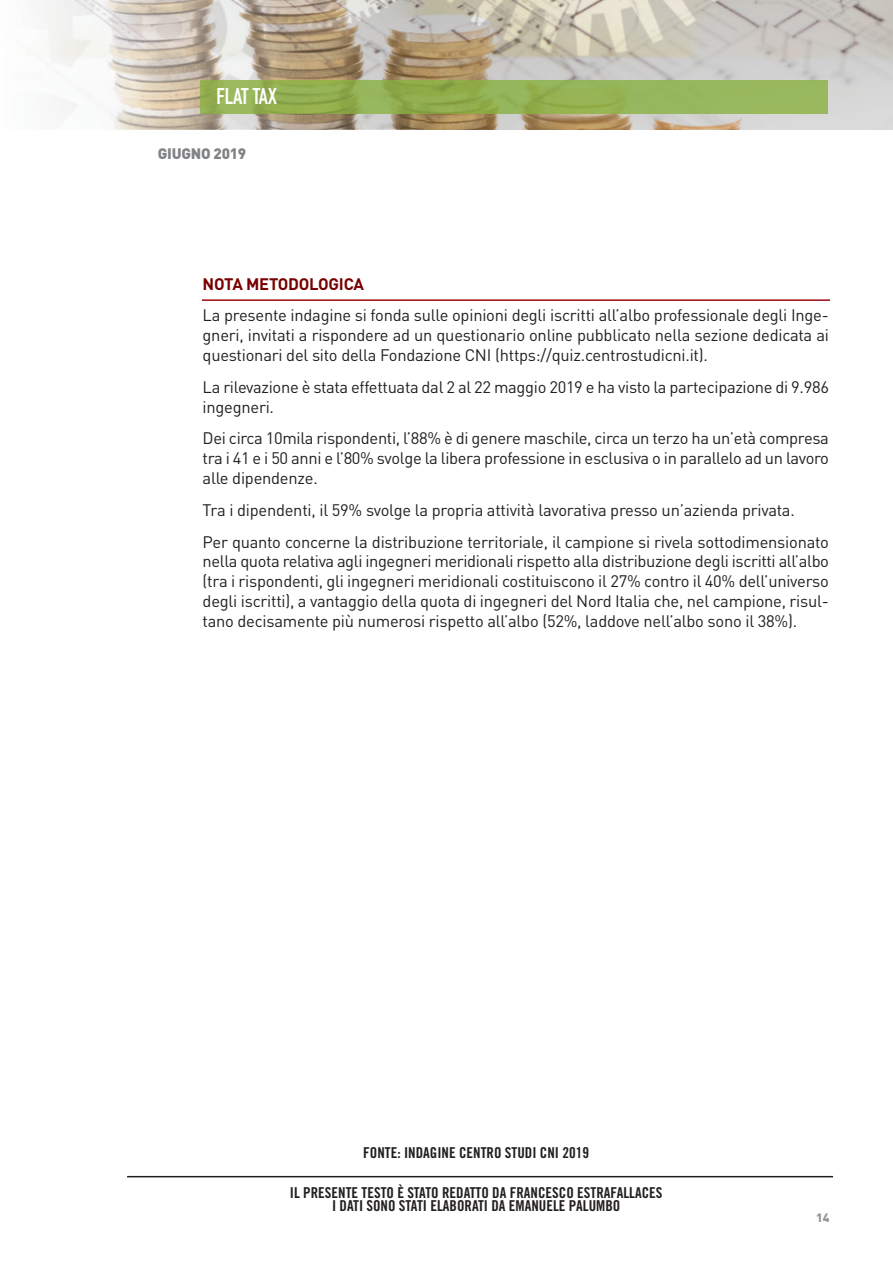
<style>
.page{position:relative;width:893px;height:1263px;background:#fff}
.page>*{position:absolute;margin:0;border:0;box-sizing:border-box;transform-origin:0 0}
.t1{font:700 22.5px "DIN Condensed";color:#fff}
.t2{font:16.5px/19.8px "DIN";letter-spacing:-.015em;color:#231f20;text-align:justify}
.t3{font:700 16.5px "DIN";letter-spacing:-.015em;color:#790100}
.t4{font:15px/13.5px "Trade Gothic Bold Cond Twenty";color:#231f20;text-align:center}
.t5{font:900 15px "DIN";letter-spacing:-.015em;color:#808285}
.t6{font:900 12px "DIN";color:#939598}
</style>
<div class="page">
<img style="left:426px;top:0;width:467px;height:130px">
<img style="left:40px;top:0;width:386px;height:130px">
<img style="left:201px;top:80px;width:627px;height:33px">
<hr style="left:127px;top:1176px;width:706px;height:1px;background:#231f20">
<hr style="left:202px;top:299px;width:628px;height:2px;background:#9d070d">
<h1 class="t1" style="left:216px;top:88px;width:62px">FLAT TAX</h1>
<p class="t5" style="left:158px;top:148px;width:90px">GIUGNO 2019</p>
<p class="t3" style="left:203px;top:278px;width:163px">NOTA METODOLOGICA</p>
<p class="t2" style="left:203px;top:308px;width:628px">La presente indagine si fonda sulle opinioni degli iscritti all’albo professionale degli Inge&shy;gneri, invitati a rispondere ad un questionario online pubblicato nella sezione dedicata ai questionari del sito della Fondazione CNI (https://quiz.centrostudicni.it).</p>
<p class="t2" style="left:203px;top:379px;width:628px">La rilevazione è stata effettuata dal 2 al 22 maggio 2019 e ha visto la partecipazione di 9.986 ingegneri.</p>
<p class="t2" style="left:203px;top:431px;width:628px">Dei circa 10mila rispondenti, l’88% è di genere maschile, circa un terzo ha un’età compresa tra i 41 e i 50 anni e l’80% svolge la libera professione in esclusiva o in parallelo ad un lavoro alle dipendenze.</p>
<p class="t2" style="left:203px;top:496px;width:628px;line-height:31.8px">Tra i dipendenti, il 59% svolge la propria attività lavorativa presso un’azienda privata.<br>Per quanto concerne la distribuzione territoriale, il campione si rivela sottodimensionato</p>
<p class="t2" style="left:203px;top:554px;width:628px">nella quota relativa agli ingegneri meridionali rispetto alla distribuzione degli iscritti all’albo (tra i rispondenti, gli ingegneri meridionali costituiscono il 27% contro il 40% dell’universo degli iscritti), a vantaggio della quota di ingegneri del Nord Italia che, nel campione, risul&shy;tano decisamente più numerosi rispetto all’albo (52%, laddove nell’albo sono il 38%).</p>
<p class="t4" style="left:363px;top:1147px;width:227px">FONTE: INDAGINE CENTRO STUDI CNI 2019</p>
<p class="t4" style="left:290px;top:1187px;width:374px">IL PRESENTE TESTO È STATO REDATTO DA FRANCESCO ESTRAFALLACES<br>I DATI SONO STATI ELABORATI DA EMANUELE PALUMBO</p>
<p class="t6" style="left:816px;top:1213px;width:15px">14</p>
</div>
